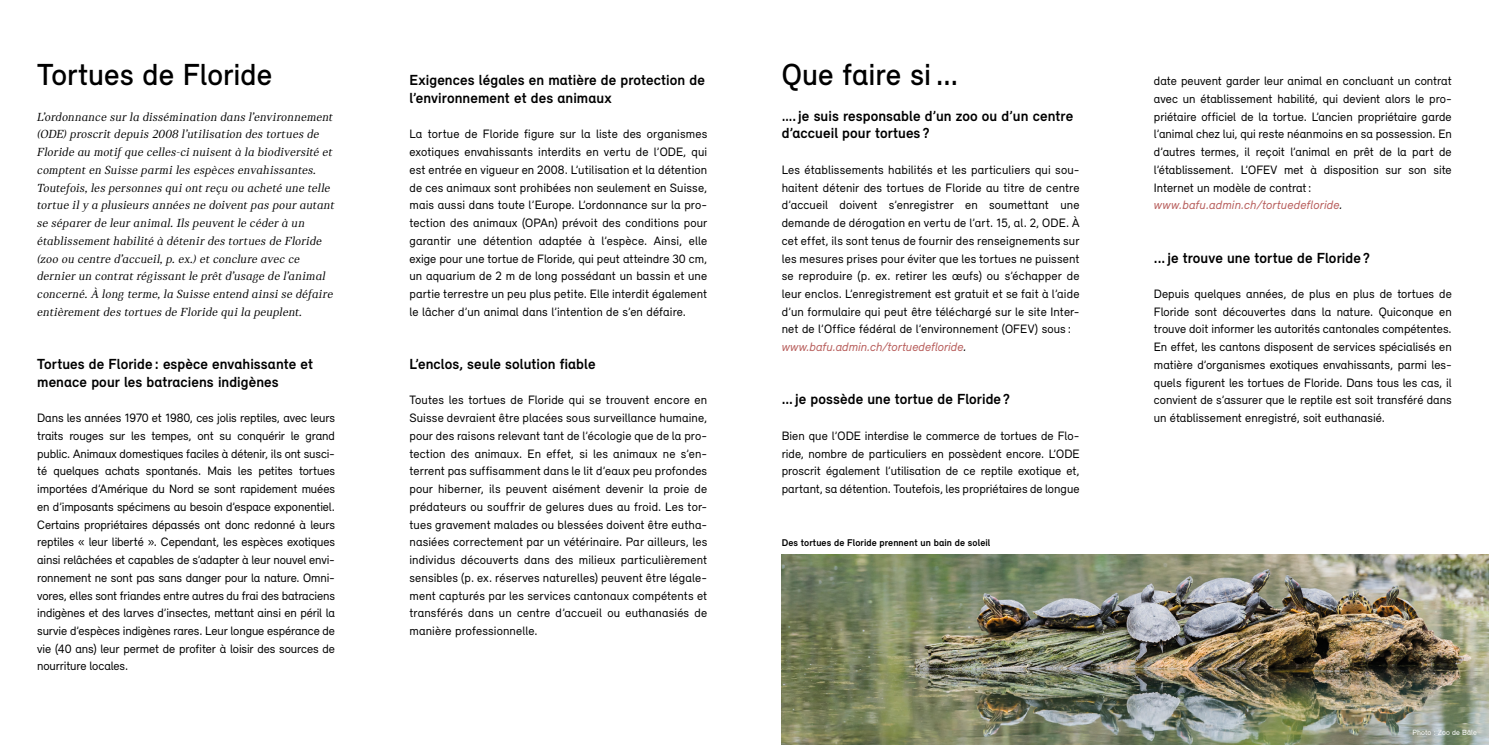
<style>
.page{position:relative;width:1489px;height:745px;background:#fff}
.page>*{position:absolute;margin:0;border:0;box-sizing:border-box;transform-origin:0 0}
.t1{font:500 31.25px "Relevant";color:#000}
.t2{font:700 15px/17.8px "Relevant";letter-spacing:.005em;color:#000}
.t3{font:12.5px/17.8px "Relevant";letter-spacing:.005em;color:#000;text-align:justify}
.t4{font:italic 12.5px/17.8px "Catalog";letter-spacing:.015em;color:#000}
.t5{font:700 10px "Relevant";letter-spacing:.01em;color:#000}
.t6{font:7.75px "Relevant";letter-spacing:.01em;color:#fff}
.s1{font-style:italic;color:#b85e5c}
.s2{font-style:italic}
</style>
<div class="page">
<img style="left:781px;top:554px;width:707px;height:190px">
<h1 class="t1" style="left:37px;top:56px;width:236px">Tortues de Floride</h1>
<p class="t4" style="left:37px;top:108px;width:299px">L’ordonnance sur la dissémination dans l’environnement (ODE) proscrit depuis 2008 l’utilisation des tortues de Floride au motif que celles-ci nuisent à la biodiversité et comptent en Suisse parmi les espèces envahissantes.<br>Toutefois, les personnes qui ont reçu ou acheté une telle tortue il y a plusieurs années ne doivent pas pour autant se séparer de leur animal. Ils peuvent le céder à un établissement habilité à détenir des tortues de Floride (zoo ou centre d’accueil, p. ex.) et conclure avec ce dernier un contrat régissant le prêt d’usage de l’animal concerné. À long terme, la Suisse entend ainsi se défaire entièrement des tortues de Floride qui la peuplent.</p>
<p class="t2" style="left:37px;top:354px;width:277px">Tortues de Floride : espèce envahissante et menace pour les batraciens indigènes</p>
<p class="t3" style="left:37px;top:408px;width:299px">Dans les années 1970 et 1980, ces jolis reptiles, avec leurs traits rouges sur les tempes, ont su conquérir le grand public. Animaux domestiques faciles à détenir, ils ont susci&shy;té quelques achats spontanés. Mais les petites tortues importées d’Amérique du Nord se sont rapidement muées en d’imposants spécimens au besoin d’espace exponentiel.<br>Certains propriétaires dépassés ont donc redonné à leurs reptiles « leur liberté ». Cependant, les espèces exotiques ainsi relâchées et capables de s’adapter à leur nouvel envi&shy;ronnement ne sont pas sans danger pour la nature. Omni&shy;vores, elles sont friandes entre autres du frai des batraciens indigènes et des larves d’insectes, mettant ainsi en péril la survie d’espèces indigènes rares. Leur longue espérance de vie (40 ans) leur permet de profiter à loisir des sources de nourriture locales.</p>
<p class="t2" style="left:409px;top:71px;width:297px">Exigences légales en matière de protection de l’environnement et des animaux</p>
<p class="t3" style="left:409px;top:125px;width:299px">La tortue de Floride figure sur la liste des organismes exotiques envahissants interdits en vertu de l’ODE, qui est entrée en vigueur en 2008. L’utilisation et la détention de ces animaux sont prohibées non seulement en Suisse, mais aussi dans toute l’Europe. L’ordonnance sur la pro&shy;tection des animaux (OPAn) prévoit des conditions pour garantir une détention adaptée à l’espèce. Ainsi, elle exige pour une tortue de Floride, qui peut atteindre 30 cm, un aquarium de 2 m de long possédant un bassin et une partie terrestre un peu plus petite. Elle interdit également le lâcher d’un animal dans l’intention de s’en défaire.</p>
<p class="t2" style="left:409px;top:354px;width:187px">L’enclos, seule solution fiable</p>
<p class="t3" style="left:409px;top:391px;width:299px">Toutes les tortues de Floride qui se trouvent encore en Suisse devraient être placées sous surveillance humaine, pour des raisons relevant tant de l’écologie que de la pro&shy;tection des animaux. En effet, si les animaux ne s’en&shy;terrent pas suffisamment dans le lit d’eaux peu profondes pour hiberner, ils peuvent aisément devenir la proie de prédateurs ou souffrir de gelures dues au froid. Les tor&shy;tues gravement malades ou blessées doivent être eutha&shy;nasiées correctement par un vétérinaire. Par ailleurs, les individus découverts dans des milieux particulièrement sensibles (p. ex. réserves naturelles) peuvent être légale&shy;ment capturés par les services cantonaux compétents et transférés dans un centre d’accueil ou euthanasiés de manière professionnelle.</p>
<h1 class="t1" style="left:781px;top:56px;width:178px">Que faire si ...</h1>
<p class="t2" style="left:781px;top:106px;width:293px">…. je suis responsable d’un zoo ou d’un centre d’accueil pour tortues ?</p>
<p class="t3" style="left:781px;top:160px;width:299px;text-align:left">Les établissements habilités et les particuliers qui sou&shy;haitent détenir des tortues de Floride au titre de centre d’accueil doivent s’enregistrer en soumettant une demande de dérogation en vertu de l’art. 15, al. 2, ODE. À cet effet, ils sont tenus de fournir des renseignements sur les mesures prises pour éviter que les tortues ne puissent se reproduire (p. ex. retirer les œufs) ou s’échapper de leur enclos. L’enregistrement est gratuit et se fait à l’aide d’un formulaire qui peut être téléchargé sur le site Inter&shy;net de l’Office fédéral de l’environnement (OFEV) sous : <span class="s1">www.bafu.admin.ch/tortuedefloride</span><span class="s2">.</span></p>
<p class="t2" style="left:781px;top:390px;width:230px">... je possède une tortue de Floride ?</p>
<p class="t3" style="left:781px;top:426px;width:299px">Bien que l’ODE interdise le commerce de tortues de Flo&shy;ride, nombre de particuliers en possèdent encore. L’ODE proscrit également l’utilisation de ce reptile exotique et, partant, sa détention. Toutefois, les propriétaires de longue</p>
<p class="t5" style="left:781px;top:536px;width:210px">Des tortues de Floride prennent un bain de soleil</p>
<p class="t3" style="left:1153px;top:72px;width:299px;text-align:left">date peuvent garder leur animal en concluant un contrat avec un établissement habilité, qui devient alors le pro&shy;priétaire officiel de la tortue. L’ancien propriétaire garde l’animal chez lui, qui reste néanmoins en sa possession. En d’autres termes, il reçoit l’animal en prêt de la part de l’établissement. L’OFEV met à disposition sur son site Internet un modèle de contrat: <span class="s1">www.bafu.admin.ch/tortuedefloride</span><span class="s2">.</span></p>
<p class="t2" style="left:1153px;top:248px;width:217px">... je trouve une tortue de Floride ?</p>
<p class="t3" style="left:1153px;top:284px;width:299px">Depuis quelques années, de plus en plus de tortues de Floride sont découvertes dans la nature. Quiconque en trouve doit informer les autorités cantonales compétentes.<br>En effet, les cantons disposent de services spécialisés en matière d’organismes exotiques envahissants, parmi les&shy;quels figurent les tortues de Floride. Dans tous les cas, il convient de s’assurer que le reptile est soit transféré dans un établissement enregistré, soit euthanasié.</p>
<p class="t6" style="left:1412px;top:727px;width:66px">Photo : Zoo de Bâle</p>
</div>
